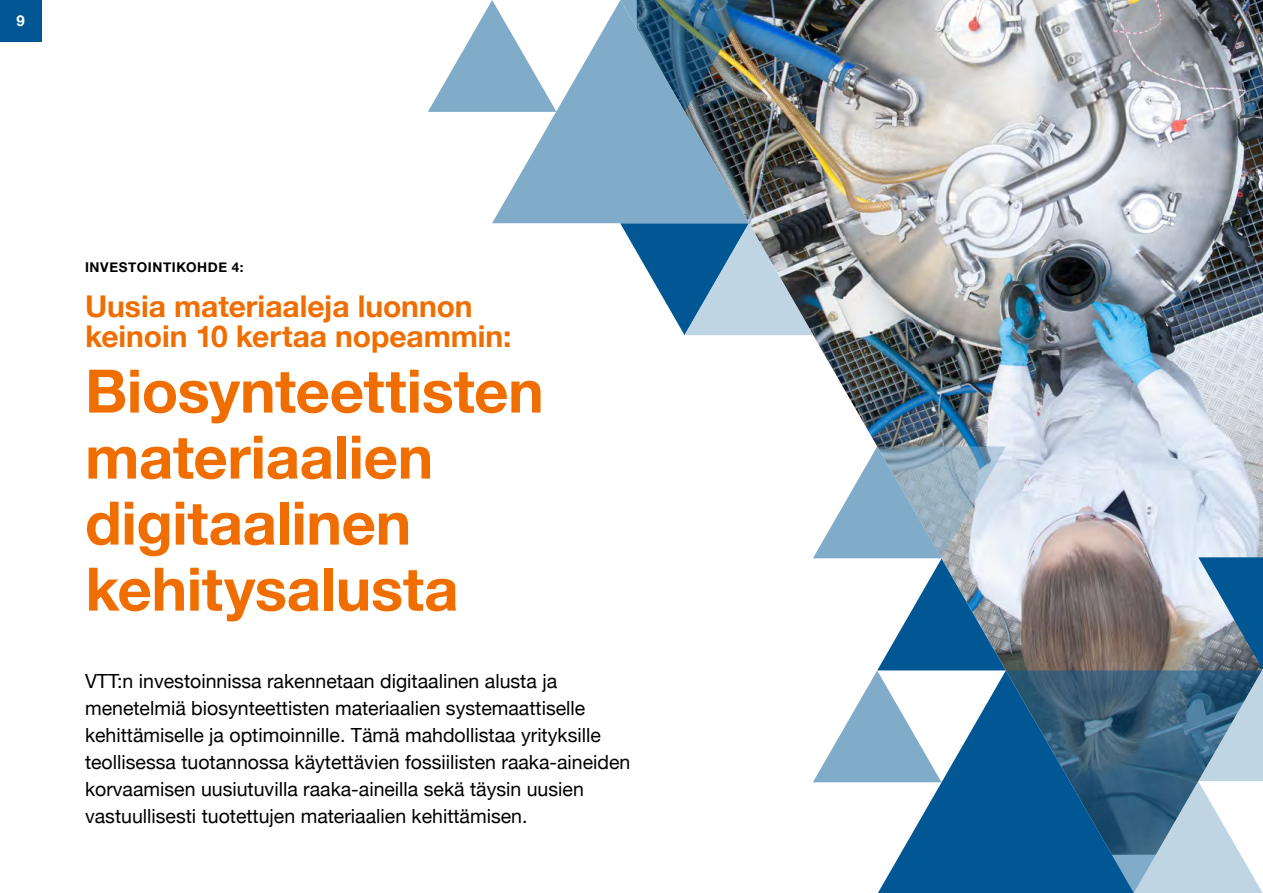
<style>
.page{position:relative;width:1263px;height:893px;background:#fff}
.page>*{position:absolute;margin:0;border:0;box-sizing:border-box;transform-origin:0 0}
.t1{font:700 60px/66px "Helvetica Neue";letter-spacing:-.005em;color:#f06e00}
.t2{font:700 30px/30px "Helvetica Neue";color:#f06e00}
.t3{font:19.5px/27px "Helvetica Neue";color:#000}
.t4{font:700 15px "Helvetica Neue";color:#fff}
.t5{font:700 13.5px "Helvetica Neue";letter-spacing:.045em;color:#000}
</style>
<div class="page">
<div style="left:0;top:0;width:41px;height:41px;background:#005794"></div>
<img style="left:749px;top:0;width:514px;height:783px">
<svg style="left:428px;top:0;width:64px;height:112px"></svg>
<svg style="left:620px;top:223px;width:193px;height:112px"></svg>
<img style="left:492px;top:0;width:257px;height:223px">
<svg style="left:813px;top:446px;width:193px;height:336px"></svg>
<svg style="left:878px;top:670px;width:128px;height:223px"></svg>
<svg style="left:1006px;top:670px;width:128px;height:223px;background:#1c5a86"></svg>
<svg style="left:1134px;top:557px;width:129px;height:336px;background:#809bae"></svg>
<p class="t4" style="left:16px;top:9px;width:10px">9</p>
<p class="t5" style="left:85px;top:256px;width:160px">INVESTOINTIKOHDE 4:</p>
<h2 class="t2" style="left:85px;top:292px;width:428px">Uusia materiaaleja luonnon keinoin 10 kertaa nopeammin:</h2>
<h1 class="t1" style="left:85px;top:360px;width:460px">Biosynteettisten materiaalien digitaalinen kehitysalusta</h1>
<p class="t3" style="left:85px;top:669px;width:547px">VTT:n investoinnissa rakennetaan digitaalinen alusta ja menetelmiä biosynteettisten materiaalien systemaattiselle kehittämiselle ja optimoinnille. Tämä mahdollistaa yrityksille teollisessa tuotannossa käytettävien fossiilisten raaka-aineiden korvaamisen uusiutuvilla raaka-aineilla sekä täysin uusien vastuullisesti tuotettujen materiaalien kehittämisen.</p>
</div>
